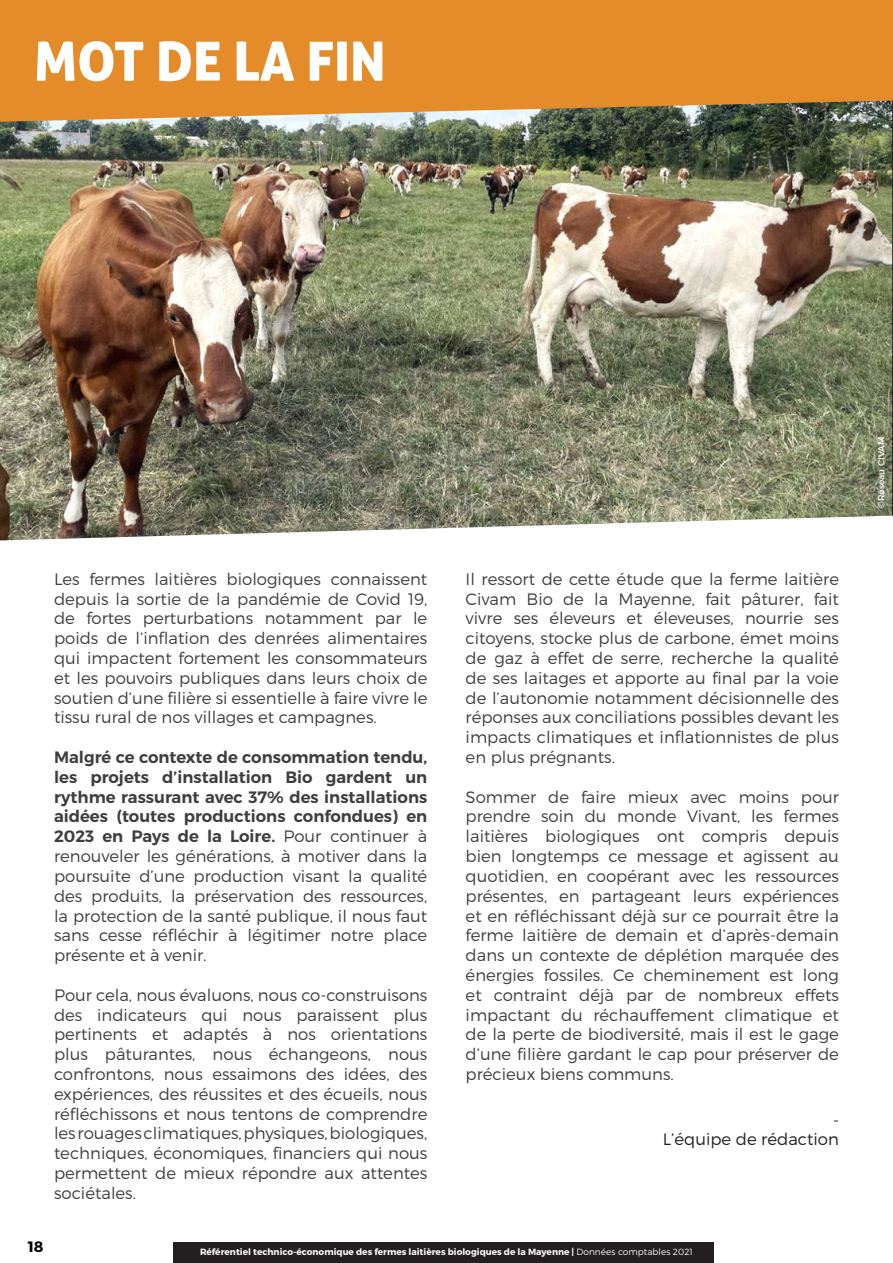
<style>
.page{position:relative;width:893px;height:1263px;background:#fff}
.page>*{position:absolute;margin:0;border:0;box-sizing:border-box;transform-origin:0 0}
.t1{font:54px "Aller Display";color:#fff}
.t2{font:300 16.5px/19.8px "Montserrat";color:#3e3e3f;text-align:justify}
.t3{font:300 16.5px/19.8px "Montserrat";color:#231f20;text-align:right}
.t4{font:700 15px "Montserrat";color:#040503}
.t5{font:700 9px "Montserrat";color:#f9fafa}
.t6{font:9px "Montserrat";color:#fff}
.s1{font-weight:600}
.s2{font-weight:300}
</style>
<div class="page">
<div style="left:173px;top:1242px;width:541px;height:21px;background:#231f20"></div>
<img style="left:0;top:122px;width:893px;height:418px">
<svg style="left:0;top:0;width:893px;height:122px;background:#db8c32"></svg>
<h1 class="t1" style="left:34px;top:27px;width:353px">MOT DE LA FIN</h1>
<p class="t2" style="left:54px;top:569px;width:375px">Les fermes laitières biologiques connaissent depuis la sortie de la pandémie de Covid 19, de fortes perturbations notamment par le poids de l’inflation des denrées alimentaires qui impactent fortement les consommateurs et les pouvoirs publiques dans leurs choix de soutien d’une filière si essentielle à faire vivre le tissu rural de nos villages et campagnes.</p>
<p class="t2" style="left:54px;top:747px;width:375px"><span class="s1">Malgré ce contexte de consommation tendu, les projets d’installation Bio gardent un rythme rassurant avec 37% des installations aidées (toutes productions confondues) en 2023 en Pays de la Loire.</span> Pour continuer à renouveler les générations, à motiver dans la poursuite d’une production visant la qualité des produits, la préservation des ressources, la protection de la santé publique, il nous faut sans cesse réfléchir à légitimer notre place présente et à venir.</p>
<p class="t2" style="left:54px;top:985px;width:375px">Pour cela, nous évaluons, nous co-construisons des indicateurs qui nous paraissent plus pertinents et adaptés à nos orientations plus pâturantes, nous échangeons, nous confrontons, nous essaimons des idées, des expériences, des réussites et des écueils, nous réfléchissons et nous tentons de comprendre les rouages climatiques, physiques, biologiques, techniques, économiques, financiers qui nous permettent de mieux répondre aux attentes sociétales.</p>
<p class="t2" style="left:466px;top:569px;width:375px">Il ressort de cette étude que la ferme laitière Civam Bio de la Mayenne, fait pâturer, fait vivre ses éleveurs et éleveuses, nourrie ses citoyens, stocke plus de carbone, émet moins de gaz à effet de serre, recherche la qualité de ses laitages et apporte au final par la voie de l’autonomie notamment décisionnelle des réponses aux conciliations possibles devant les impacts climatiques et inflationnistes de plus en plus prégnants.</p>
<p class="t2" style="left:466px;top:787px;width:375px">Sommer de faire mieux avec moins pour prendre soin du monde Vivant, les fermes laitières biologiques ont compris depuis bien longtemps ce message et agissent au quotidien, en coopérant avec les ressources présentes, en partageant leurs expériences et en réfléchissant déjà sur ce pourrait être la ferme laitière de demain et d’après-demain dans un contexte de déplétion marquée des énergies fossiles. Ce cheminement est long et contraint déjà par de nombreux effets impactant du réchauffement climatique et de la perte de biodiversité, mais il est le gage d’une filière gardant le cap pour préserver de précieux biens communs.</p>
<p class="t3" style="left:663px;top:1110px;width:178px">-<br>L’équipe de rédaction</p>
<p class="t4" style="left:28px;top:1238px;width:17px">18</p>
<p class="t5" style="left:200px;top:1247px;width:494px">Référentiel technico-économique des fermes laitières biologiques de la Mayenne | <span class="s2">Données comptables 2021</span></p>
<p class="t6" style="left:876px;top:508px;width:73px;rotate:-90deg">©Réseau CIVAM</p>
</div>
